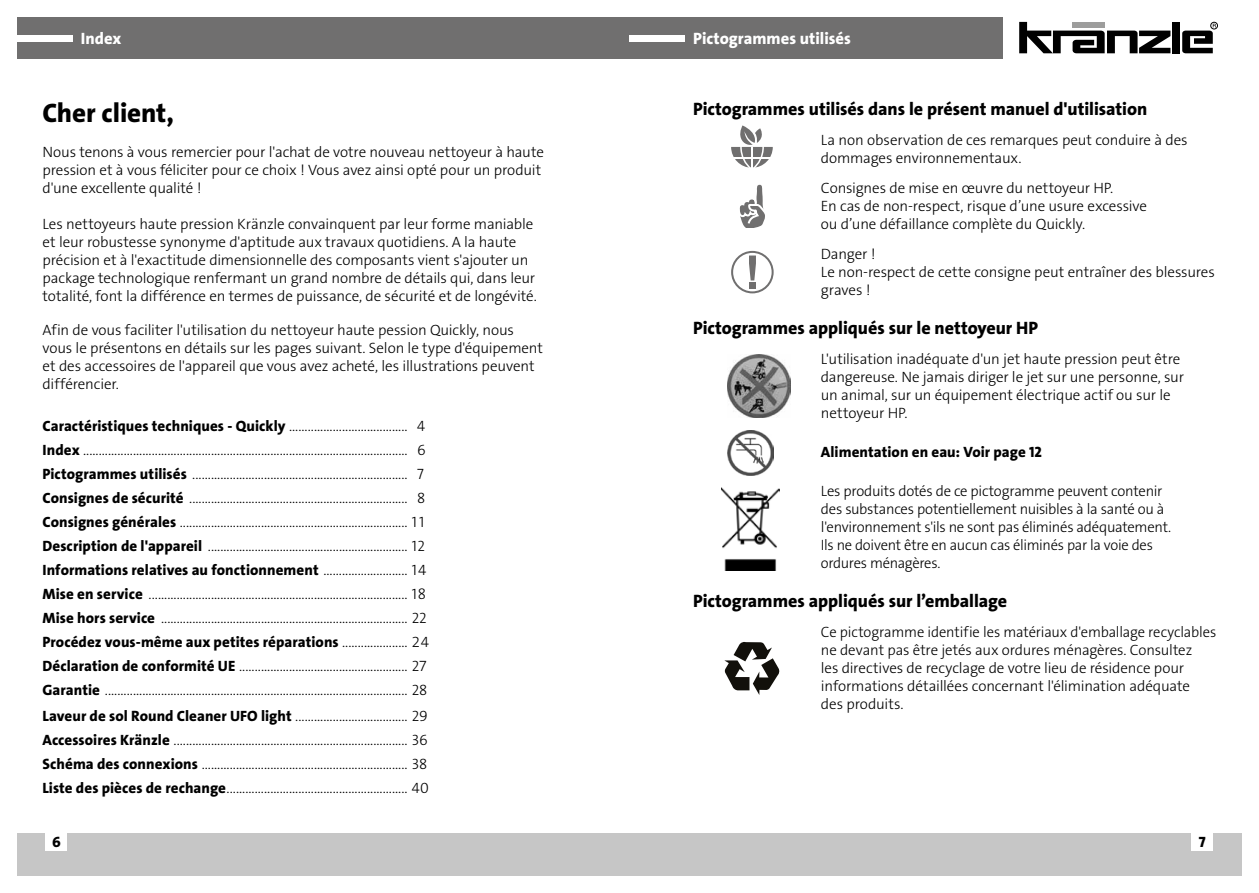
<style>
.page{position:relative;width:1259px;height:893px;background:#fff}
.page>*{position:absolute;margin:0;border:0;box-sizing:border-box;transform-origin:0 0}
.t1{font:27px "The Sans LP8 Ex Bld";letter-spacing:-.005em;color:#000}
.t2{font:18px "The Sans LP8 Ex Bld";letter-spacing:-.005em;color:#000}
.t3{font:16.5px "The Sans LP8 Ex Bld";color:#fff}
.t4{font:15px/18px "The Sans LP3 Lig";letter-spacing:-.01em;color:#000}
.t5{font:15px "The Sans LP8 Ex Bld";letter-spacing:.005em;color:#000}
.s1{font-family:"The Sans LP8 Ex Bld"}
.s2{font-family:"The Sans LP3 Lig"}
</style>
<div class="page">
<div style="left:629px;top:833px;width:613px;height:43px;background:#c6c6c6"></div>
<div style="left:17px;top:833px;width:612px;height:43px;background:#c6c6c6"></div>
<div style="left:1191px;top:833px;width:22px;height:18px;background:#fff"></div>
<div style="left:46px;top:833px;width:21px;height:18px;background:#fff"></div>
<div style="left:17px;top:17px;width:985px;height:41px;background:#706f6f"></div>
<div style="left:17px;top:35px;width:55px;height:6px;background:#fff"></div>
<div style="left:629px;top:35px;width:56px;height:6px;background:#fff"></div>
<svg style="left:1019px;top:22px;width:151px;height:31px"></svg>
<div style="left:1172px;top:22px;width:7px;height:31px;background:#000"></div>
<div style="left:1210px;top:22px;width:7px;height:7px;border:1px solid #000;border-radius:50%"></div>
<svg style="left:1182px;top:24px;width:34px;height:29px"></svg>
<img style="left:728px;top:430px;width:45px;height:46px">
<svg style="left:731px;top:125px;width:42px;height:43px"></svg>
<svg style="left:739px;top:185px;width:26px;height:42px"></svg>
<svg style="left:731px;top:251px;width:42px;height:42px"></svg>
<div style="left:749px;top:282px;width:6px;height:7px;background:#706f6f"></div>
<img style="left:721px;top:487px;width:58px;height:83px">
<svg style="left:724px;top:642px;width:55px;height:53px"></svg>
<img style="left:727px;top:354px;width:63px;height:64px">
<p class="t3" style="left:81px;top:28px;width:42px">Index</p>
<h1 class="t1" style="left:43px;top:96px;width:133px">Cher client,</h1>
<p class="t4" style="left:43px;top:143px;width:503px">Nous tenons à vous remercier pour l'achat de votre nouveau nettoyeur à haute pression et à vous féliciter pour ce choix ! Vous avez ainsi opté pour un produit d'une excellente qualité !</p>
<p class="t4" style="left:43px;top:215px;width:496px">Les nettoyeurs haute pression Kränzle convainquent par leur forme maniable et leur robustesse synonyme d'aptitude aux travaux quotidiens. A la haute précision et à l'exactitude dimensionnelle des composants vient s'ajouter un package technologique renfermant un grand nombre de détails qui, dans leur totalité, font la différence en termes de puissance, de sécurité et de longévité.</p>
<p class="t4" style="left:43px;top:321px;width:502px">Afin de vous faciliter l'utilisation du nettoyeur haute pession Quickly, nous vous le présentons en détails sur les pages suivant. Selon le type d'équipement et des accessoires de l'appareil que vous avez acheté, les illustrations peuvent différencier.</p>
<p class="t4" style="left:43px;top:414px;width:385px;line-height:24px"><span class="s1">Caractéristiques techniques - Quickly</span> ...................................... 4<br><span class="s1">Index</span> ........................................................................................................ 6<br><span class="s1">Pictogrammes utilisés</span> ..................................................................... 7<br><span class="s1">Consignes de sécurité</span> ...................................................................... 8<br><span class="s1">Consignes générales</span> ......................................................................... 11<br><span class="s1">Description de l'appareil</span> ................................................................ 12</p>
<p class="t5" style="left:43px;top:560px;width:385px">Informations relatives au fonctionnement <span class="s2">........................... 14</span></p>
<p class="t4" style="left:43px;top:582px;width:385px;line-height:24px"><span class="s1">Mise en service</span> ................................................................................... 18<br><span class="s1">Mise hors service</span> ............................................................................... 22</p>
<p class="t5" style="left:43px;top:632px;width:388px">Procédez vous-même aux petites réparations <span class="s2">..................... 24</span></p>
<p class="t4" style="left:43px;top:654px;width:386px;line-height:24px"><span class="s1">Déclaration de conformité UE</span> ...................................................... 27<br><span class="s1">Garantie</span> ................................................................................................. 28</p>
<p class="t4" style="left:43px;top:704px;width:388px;line-height:24px;text-align:justify"><span class="s1">Laveur de sol Round Cleaner UFO light</span> .................................... 29<br><span class="s1">Accessoires Kränzle</span> ........................................................................... 36<br><span class="s1">Schéma des connexions</span> .................................................................. 38<br><span class="s1">Liste des pièces de rechange</span>.......................................................... 40</p>
<p class="t3" style="left:693px;top:28px;width:159px">Pictogrammes utilisés</p>
<p class="t2" style="left:693px;top:98px;width:455px">Pictogrammes utilisés dans le présent manuel d'utilisation</p>
<p class="t4" style="left:821px;top:131px;width:368px">La non observation de ces remarques peut conduire à des dommages environnementaux.</p>
<p class="t4" style="left:821px;top:179px;width:328px">Consignes de mise en œuvre du nettoyeur HP.<br>En cas de non-respect, risque d’une usure excessive ou d’une défaillance complète du Quickly.</p>
<p class="t4" style="left:821px;top:245px;width:395px">Danger !<br>Le non-respect de cette consigne peut entraîner des blessures graves !</p>
<p class="t2" style="left:693px;top:317px;width:346px">Pictogrammes appliqués sur le nettoyeur HP</p>
<p class="t4" style="left:821px;top:350px;width:365px">L'utilisation inadéquate d'un jet haute pression peut être dangereuse. Ne jamais diriger le jet sur une personne, sur un animal, sur un équipement électrique actif ou sur le nettoyeur HP.</p>
<p class="t5" style="left:821px;top:443px;width:223px">Alimentation en eau: Voir page 12</p>
<p class="t4" style="left:821px;top:482px;width:352px">Les produits dotés de ce pictogramme peuvent contenir des substances potentiellement nuisibles à la santé ou à l'environnement s'ils ne sont pas éliminés adéquatement.<br>Ils ne doivent être en aucun cas éliminés par la voie des ordures ménagères.</p>
<p class="t2" style="left:693px;top:590px;width:315px">Pictogrammes appliqués sur l’emballage</p>
<p class="t4" style="left:821px;top:623px;width:397px">Ce pictogramme identifie les matériaux d'emballage recyclables ne devant pas être jetés aux ordures ménagères. Consultez<br>les directives de recyclage de votre lieu de résidence pour informations détaillées concernant l'élimination adéquate<br>des produits.</p>
<p class="t5" style="left:52px;top:832px;width:10px">6</p>
<p class="t5" style="left:1198px;top:832px;width:8px">7</p>
</div>
